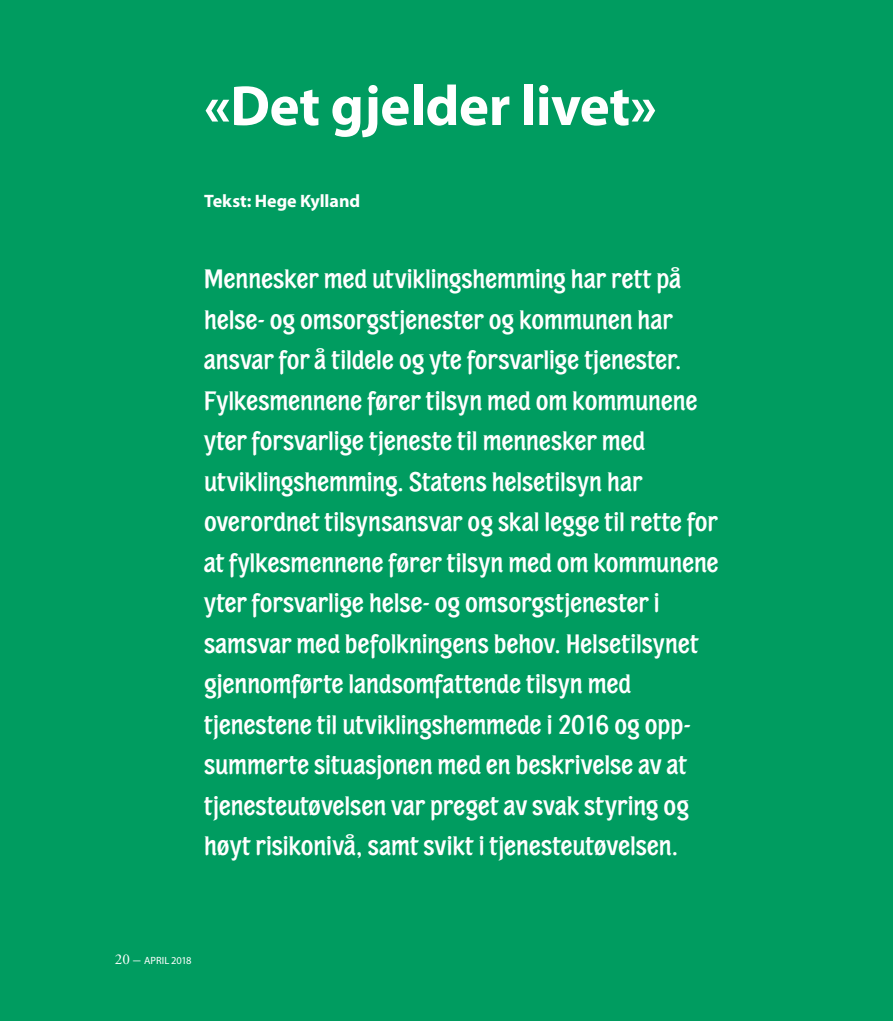
<style>
.page{position:relative;width:893px;height:1021px;background:#fff}
.page>*{position:absolute;margin:0;border:0;box-sizing:border-box;transform-origin:0 0}
.t1{font:700 57px "Myriad Pro";letter-spacing:-.01em;color:#fff}
.t2{font:300 27.9px/40.5px "Portobello";color:#fff}
.t3{font:700 18px "Myriad Pro";color:#fff}
.t4{font:10.5px "Myriad Pro";letter-spacing:-.01em;color:#fff}
.s1{font-family:"Adobe Garamond Pro";font-size:15px}
</style>
<div class="page">
<div style="left:0;top:0;width:893px;height:1020px;background:#009c60"></div>
<h1 class="t1" style="left:204px;top:69px;width:454px">«Det gjelder livet»</h1>
<p class="t3" style="left:204px;top:189px;width:158px">Tekst: Hege Kylland</p>
<p class="t2" style="left:204px;top:259px;width:516px">Mennesker med utviklingshemming har rett på helse- og omsorgstjenester og kommunen har ansvar for å tildele og yte forsvarlige tjenester.<br>Fylkesmennene fører tilsyn med om kommunene yter forsvarlige tjeneste til mennesker med utviklingshemming. Statens helsetilsyn har overordnet tilsynsansvar og skal legge til rette for at fylkesmennene fører tilsyn med om kommunene yter forsvarlige helse- og omsorgstjenester i samsvar med befolkningens behov. Helsetilsynet gjennomførte landsomfattende tilsyn med tjenestene til utviklingshemmede i 2016 og opp&shy;summerte situasjonen med en beskrivelse av at tjenesteutøvelsen var preget av svak styring og høyt risikonivå, samt svikt i tjenesteutøvelsen.</p>
<p class="t4" style="left:115px;top:953px;width:78px"><span class="s1">20 –</span> APRIL 2018</p>
</div>
